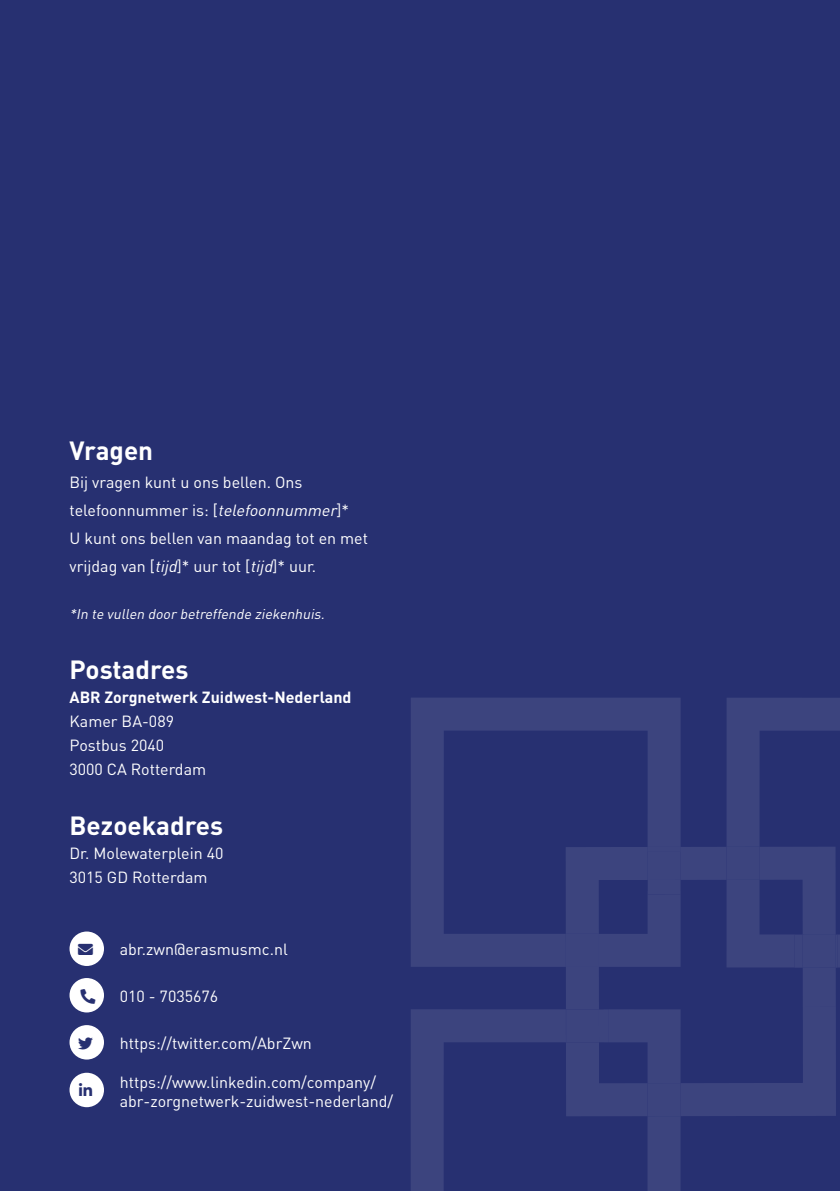
<style>
.page{position:relative;width:840px;height:1191px;background:#fff}
.page>*{position:absolute;margin:0;border:0;box-sizing:border-box;transform-origin:0 0}
.t1{font:700 26px "DIN";color:#fff}
.t2{font:16px/19.2px "DIN";color:#fff}
.t3{font:700 16px "DIN";color:#fff}
.t4{font:14.8px "Font Awesome 5 Brands";color:#273071}
.t5{font:italic 14px "DIN";color:#fff}
.s1{font-style:italic}
</style>
<div class="page">
<div style="left:0;top:0;width:839px;height:1191px;background:#273071"></div>
<svg style="left:566px;top:846px;width:269px;height:270px"></svg>
<svg style="left:411px;top:698px;width:269px;height:269px"></svg>
<svg style="left:565px;top:847px;width:115px;height:120px"></svg>
<svg style="left:726px;top:698px;width:113px;height:269px"></svg>
<svg style="left:411px;top:1009px;width:269px;height:182px"></svg>
<svg style="left:565px;top:1009px;width:115px;height:107px"></svg>
<div style="left:69px;top:931px;width:35px;height:35px;background:#fff;border-radius:50%"></div>
<div style="left:69px;top:1025px;width:35px;height:34px;background:#fff;border-radius:50%"></div>
<div style="left:69px;top:1072px;width:35px;height:35px;background:#fff;border-radius:50%"></div>
<div style="left:69px;top:978px;width:35px;height:34px;background:#fff;border-radius:50%"></div>
<p class="t1" style="left:69px;top:433px;width:85px">Vragen</p>
<p class="t2" style="left:69px;top:472px;width:234px">Bij vragen kunt u ons bellen. Ons</p>
<p class="t2" style="left:69px;top:500px;width:281px">telefoonnummer is: [<span class="s1">telefoonnummer</span>]*</p>
<p class="t2" style="left:69px;top:528px;width:300px">U kunt ons bellen van maandag tot en met</p>
<p class="t2" style="left:69px;top:556px;width:248px">vrijdag van [<span class="s1">tijd</span>]* uur tot [<span class="s1">tijd</span>]* uur.</p>
<p class="t5" style="left:69px;top:605px;width:259px">*In te vullen door betreffende ziekenhuis.</p>
<p class="t1" style="left:69px;top:652px;width:120px">Postadres</p>
<p class="t3" style="left:69px;top:687px;width:283px">ABR Zorgnetwerk Zuidwest-Nederland</p>
<p class="t2" style="left:69px;top:711px;width:106px">Kamer BA-089</p>
<p class="t2" style="left:69px;top:735px;width:96px">Postbus 2040</p>
<p class="t2" style="left:69px;top:759px;width:138px">3000 CA Rotterdam</p>
<p class="t1" style="left:69px;top:808px;width:155px">Bezoekadres</p>
<p class="t2" style="left:69px;top:843px;width:155px">Dr. Molewaterplein 40</p>
<p class="t2" style="left:69px;top:867px;width:139px">3015 GD Rotterdam</p>
<p class="t2" style="left:120px;top:939px;width:169px">abr.zwn@erasmusmc.nl</p>
<p class="t4" style="left:79px;top:1083px;width:14px">●■■■</p>
<p class="t2" style="left:120px;top:985px;width:100px">010 - 7035676</p>
<p class="t2" style="left:120px;top:1033px;width:193px">https://twitter.com/AbrZwn</p>
<p class="t2" style="left:120px;top:1071px;width:275px">https://www.linkedin.com/company/ abr-zorgnetwerk-zuidwest-nederland/</p>
</div>
